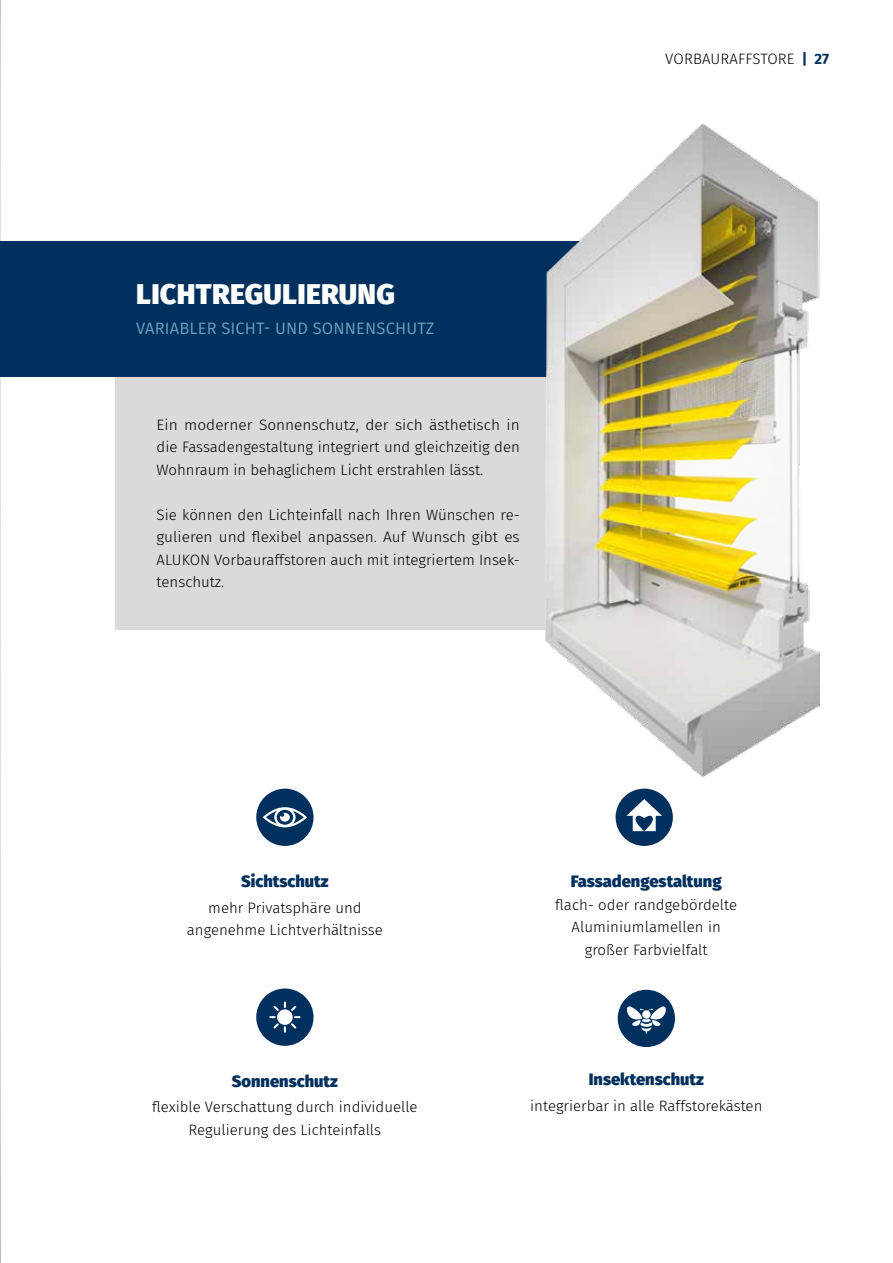
<style>
.page{position:relative;width:893px;height:1263px;background:#fff}
.page>*{position:absolute;margin:0;border:0;box-sizing:border-box;transform-origin:0 0}
.t1{font:800 28.5px "Fira Sans";letter-spacing:.01em;color:#fff}
.t2{font:800 16.5px "Fira Sans";color:#00305d}
.t3{font:16.5px "Fira Sans";letter-spacing:.01em;color:#6aa0c0}
.t4{font:300 15px/22.5px "Fira Sans";color:#000;text-align:center}
.s1{font-weight:700;color:#00305d}
</style>
<div class="page">
<img style="left:0;top:0;width:1px;height:1263px">
<div style="left:115px;top:362px;width:529px;height:267px;background:#dadada"></div>
<div style="left:0;top:242px;width:645px;height:135px;background:#00305d"></div>
<img style="left:546px;top:123px;width:274px;height:653px">
<div style="left:616px;top:789px;width:57px;height:57px;background:#00305d;border-radius:50%"></div>
<svg style="left:626px;top:799px;width:36px;height:32px"></svg>
<div style="left:256px;top:988px;width:58px;height:58px;background:#00305d;border-radius:50%"></div>
<svg style="left:269px;top:1001px;width:31px;height:32px"></svg>
<div style="left:256px;top:789px;width:58px;height:57px;background:#00305d;border-radius:50%"></div>
<svg style="left:263px;top:807px;width:44px;height:20px"></svg>
<div style="left:618px;top:990px;width:57px;height:57px;background:#00305d;border-radius:50%"></div>
<svg style="left:626px;top:1006px;width:40px;height:28px"></svg>
<h1 class="t1" style="left:136px;top:269px;width:260px">LICHTREGULIERUNG</h1>
<p class="t3" style="left:136px;top:316px;width:300px">VARIABLER SICHT- UND SONNENSCHUTZ</p>
<p class="t4" style="left:157px;top:413px;width:365px;text-align:justify">Ein moderner Sonnenschutz, der sich ästhetisch in die Fassadengestaltung integriert und gleichzeitig den Wohnraum in behaglichem Licht erstrahlen lässt.</p>
<p class="t4" style="left:157px;top:503px;width:365px;text-align:justify">Sie können den Lichteinfall nach Ihren Wünschen re&shy;gulieren und flexibel anpassen. Auf Wunsch gibt es ALUKON Vorbauraffstoren auch mit integriertem Insek&shy;tenschutz.</p>
<p class="t4" style="left:665px;top:47px;width:165px">VORBAURAFFSTORE <span class="s1">| 27</span></p>
<p class="t2" style="left:241px;top:866px;width:89px">Sichtschutz</p>
<p class="t4" style="left:187px;top:896px;width:198px">mehr Privatsphäre und angenehme Lichtverhältnisse</p>
<p class="t2" style="left:232px;top:1066px;width:108px">Sonnenschutz</p>
<p class="t4" style="left:152px;top:1095px;width:267px">flexible Verschattung durch individuelle<br>Regulierung des Lichteinfalls</p>
<p class="t2" style="left:571px;top:866px;width:152px">Fassadengestaltung</p>
<p class="t4" style="left:555px;top:893px;width:184px">flach- oder randgebördelte<br>Aluminiumlamellen in großer Farbvielfalt</p>
<p class="t2" style="left:589px;top:1065px;width:117px">Insektenschutz</p>
<p class="t4" style="left:530px;top:1094px;width:234px">integrierbar in alle Raffstorekästen</p>
</div>
